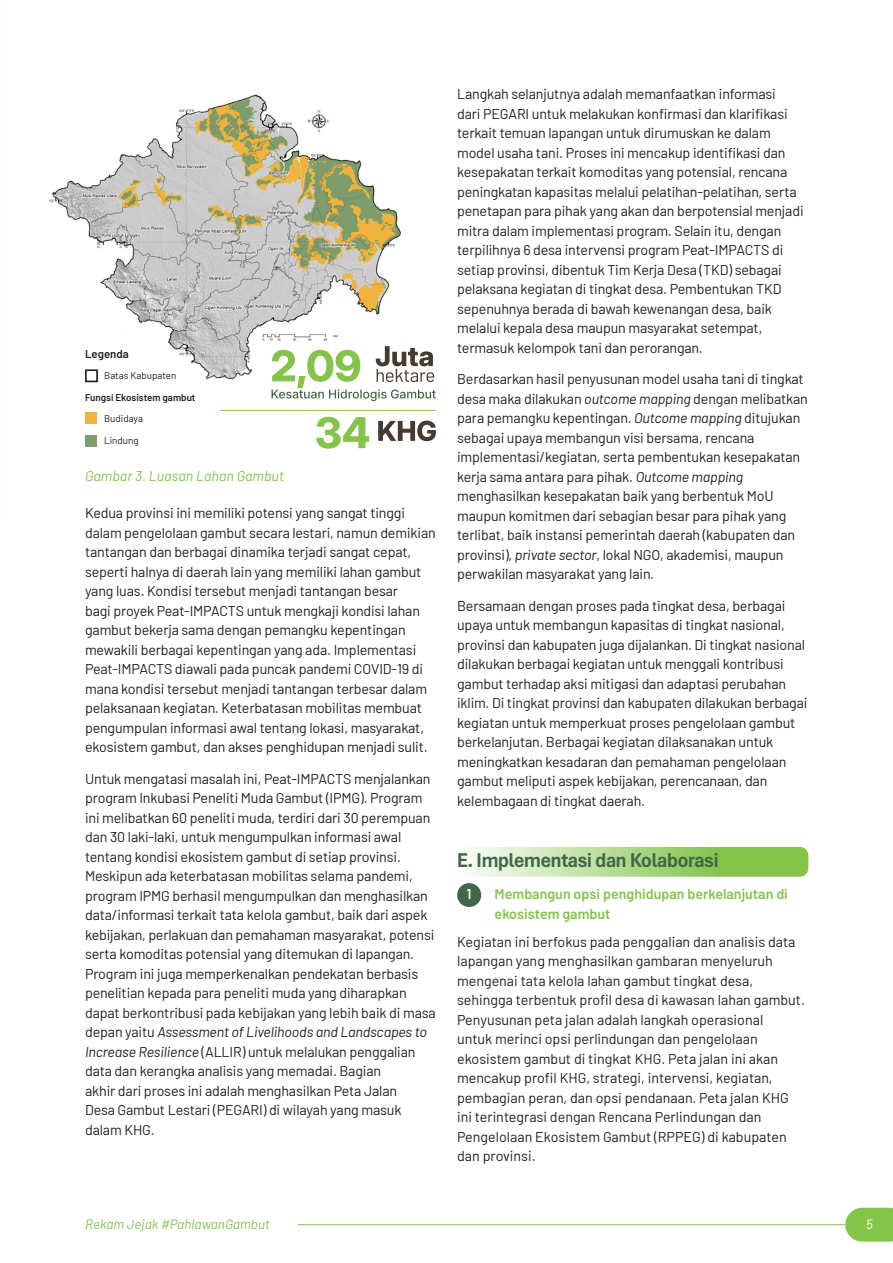
<style>
.page{position:relative;width:893px;height:1263px;background:#fff}
.page>*{position:absolute;margin:0;border:0;box-sizing:border-box;transform-origin:0 0}
.Heading_3{font:700 21px "Aptos Display";letter-spacing:-.01em;color:#406847;scale:.95 1}
.t1{font:14.25px/19.5px "Barlow";letter-spacing:-.01em;color:#231f20}
.t2{font:600 14.25px/19.5px "Barlow";color:#83c449}
.Paragraph_Style_1{font:italic 14.25px "Barlow";color:#83c449}
.t3{font:600 14.25px "Barlow";color:#fff}
.t4{font:italic 13.5px "Barlow";color:#83c449}
.t5{font:italic 13.5px "Barlow";color:#fff}
.t6{font:600 11.4px "Barlow";color:#231f20}
.t7{font:9.75px "Barlow";color:#231f20}
.t8{font:600 9.75px "Barlow";color:#231f20}
.s1{font-style:italic}
</style>
<div class="page">
<svg style="left:457px;top:847px;width:351px;height:30px;background:#b1da8d"></svg>
<img style="left:49px;top:94px;width:352px;height:289px">
<div style="left:85px;top:369px;width:13px;height:13px;border:2px solid #231f20"></div>
<div style="left:86px;top:412px;width:11px;height:11px;background:#f0b43d"></div>
<div style="left:86px;top:435px;width:11px;height:11px;background:#7e9d6d"></div>
<svg style="left:316px;top:417px;width:53px;height:32px"></svg>
<svg style="left:378px;top:421px;width:58px;height:20px"></svg>
<svg style="left:272px;top:346px;width:164px;height:55px"></svg>
<hr style="left:220px;top:410px;width:216px;height:1px;background:#83c449">
<svg style="left:469px;top:883px;width:13px;height:24px"></svg>
<svg style="left:845px;top:1208px;width:48px;height:34px;background:#8ec959"></svg>
<hr style="left:298px;top:1224px;width:547px;height:1px;background:#83c449">
<p class="t6" style="left:85px;top:345px;width:45px">Legenda</p>
<p class="t7" style="left:104px;top:369px;width:74px">Batas Kabupaten</p>
<p class="t7" style="left:104px;top:412px;width:40px">Budidaya</p>
<p class="t7" style="left:104px;top:433px;width:36px">Lindung</p>
<p class="t8" style="left:85px;top:390px;width:112px">Fungsi Ekosistem gambut</p>
<p class="Paragraph_Style_1" style="left:85px;top:465px;width:200px">Gambar 3. Luasan Lahan Gambut</p>
<p class="t1" style="left:85px;top:502px;width:352px">Kedua provinsi ini memiliki potensi yang sangat tinggi dalam pengelolaan gambut secara lestari, namun demikian tantangan dan berbagai dinamika terjadi sangat cepat, seperti halnya di daerah lain yang memiliki lahan gambut yang luas. Kondisi tersebut menjadi tantangan besar<br>bagi proyek Peat-IMPACTS untuk mengkaji kondisi lahan gambut bekerja sama dengan pemangku kepentingan mewakili berbagai kepentingan yang ada. Implementasi Peat-IMPACTS diawali pada puncak pandemi COVID-19 di mana kondisi tersebut menjadi tantangan terbesar dalam pelaksanaan kegiatan. Keterbatasan mobilitas membuat pengumpulan informasi awal tentang lokasi, masyarakat, ekosistem gambut, dan akses penghidupan menjadi sulit.</p>
<p class="t1" style="left:85px;top:768px;width:352px">Untuk mengatasi masalah ini, Peat-IMPACTS menjalankan program Inkubasi Peneliti Muda Gambut (IPMG). Program ini melibatkan 60 peneliti muda, terdiri dari 30 perempuan dan 30 laki-laki, untuk mengumpulkan informasi awal tentang kondisi ekosistem gambut di setiap provinsi.<br>Meskipun ada keterbatasan mobilitas selama pandemi, program IPMG berhasil mengumpulkan dan menghasilkan data/informasi terkait tata kelola gambut, baik dari aspek kebijakan, perlakuan dan pemahaman masyarakat, potensi serta komoditas potensial yang ditemukan di lapangan.<br>Program ini juga memperkenalkan pendekatan berbasis penelitian kepada para peneliti muda yang diharapkan dapat berkontribusi pada kebijakan yang lebih baik di masa depan yaitu <span class="s1">Assessment of Livelihoods and Landscapes to Increase Resilience</span> (ALLIR) untuk melalukan penggalian data dan kerangka analisis yang memadai. Bagian<br>akhir dari proses ini adalah menghasilkan Peta Jalan<br>Desa Gambut Lestari (PEGARI) di wilayah yang masuk dalam KHG.</p>
<p class="t1" style="left:457px;top:83px;width:348px">Langkah selanjutnya adalah memanfaatkan informasi<br>dari PEGARI untuk melakukan konfirmasi dan klarifikasi terkait temuan lapangan untuk dirumuskan ke dalam model usaha tani. Proses ini mencakup identifikasi dan kesepakatan terkait komoditas yang potensial, rencana peningkatan kapasitas melalui pelatihan-pelatihan, serta penetapan para pihak yang akan dan berpotensial menjadi mitra dalam implementasi program. Selain itu, dengan terpilihnya 6 desa intervensi program Peat-IMPACTS di setiap provinsi, dibentuk Tim Kerja Desa (TKD) sebagai pelaksana kegiatan di tingkat desa. Pembentukan TKD sepenuhnya berada di bawah kewenangan desa, baik melalui kepala desa maupun masyarakat setempat, termasuk kelompok tani dan perorangan.</p>
<p class="t1" style="left:457px;top:368px;width:352px">Berdasarkan hasil penyusunan model usaha tani di tingkat desa maka dilakukan <span class="s1">outcome mapping</span> dengan melibatkan para pemangku kepentingan. <span class="s1">Outcome mapping</span> ditujukan sebagai upaya membangun visi bersama, rencana implementasi/kegiatan, serta pembentukan kesepakatan kerja sama antara para pihak. <span class="s1">Outcome mapping </span>menghasilkan kesepakatan baik yang berbentuk MoU maupun komitmen dari sebagian besar para pihak yang terlibat, baik instansi pemerintah daerah (kabupaten dan provinsi), <span class="s1">private sector</span>, lokal NGO, akademisi, maupun perwakilan masyarakat yang lain.</p>
<p class="t1" style="left:457px;top:595px;width:352px">Bersamaan dengan proses pada tingkat desa, berbagai upaya untuk membangun kapasitas di tingkat nasional, provinsi dan kabupaten juga dijalankan. Di tingkat nasional dilakukan berbagai kegiatan untuk menggali kontribusi gambut terhadap aksi mitigasi dan adaptasi perubahan iklim. Di tingkat provinsi dan kabupaten dilakukan berbagai kegiatan untuk memperkuat proses pengelolaan gambut berkelanjutan. Berbagai kegiatan dilaksanakan untuk meningkatkan kesadaran dan pemahaman pengelolaan gambut meliputi aspek kebijakan, perencanaan, dan kelembagaan di tingkat daerah.</p>
<p class="Heading_3" style="left:457px;top:846px;width:277px">E. Implementasi dan Kolaborasi</p>
<p class="t3" style="left:467px;top:884px;width:7px">1</p>
<p class="t2" style="left:495px;top:883px;width:295px">Membangun opsi penghidupan berkelanjutan di ekosistem gambut</p>
<p class="t1" style="left:457px;top:931px;width:349px">Kegiatan ini berfokus pada penggalian dan analisis data lapangan yang menghasilkan gambaran menyeluruh mengenai tata kelola lahan gambut tingkat desa, sehingga terbentuk profil desa di kawasan lahan gambut.<br>Penyusunan peta jalan adalah langkah operasional<br>untuk merinci opsi perlindungan dan pengelolaan ekosistem gambut di tingkat KHG. Peta jalan ini akan mencakup profil KHG, strategi, intervensi, kegiatan, pembagian peran, dan opsi pendanaan. Peta jalan KHG ini terintegrasi dengan Rencana Perlindungan dan Pengelolaan Ekosistem Gambut (RPPEG) di kabupaten dan provinsi.</p>
<p class="t4" style="left:85px;top:1214px;width:186px">Rekam Jejak #PahlawanGambut</p>
<p class="t5" style="left:866px;top:1214px;width:8px">5</p>
</div>
